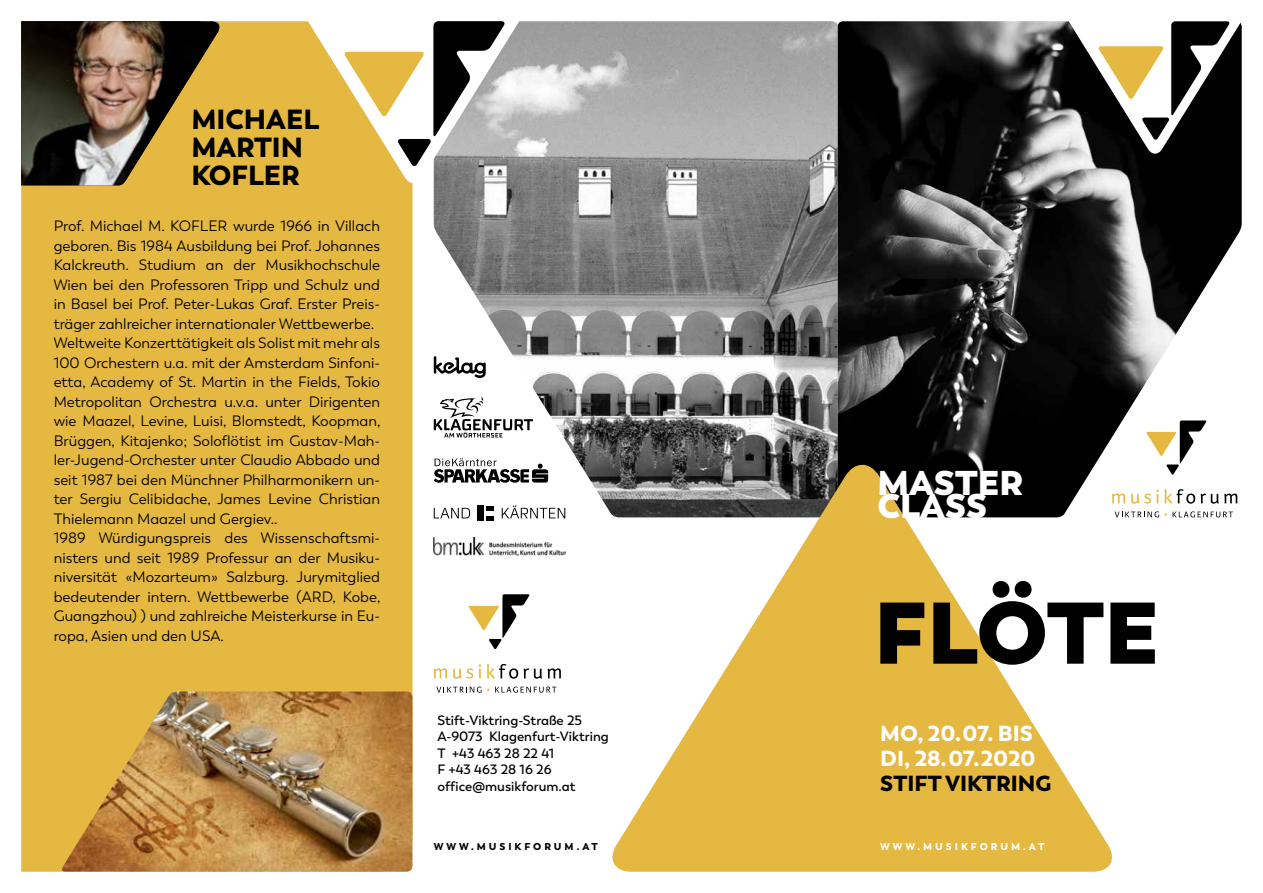
<style>
.page{position:relative;width:1263px;height:893px;background:#fff}
.page>*{position:absolute;margin:0;border:0;box-sizing:border-box;transform-origin:0 0}
.t1{font:800 87px "Trenda";letter-spacing:-.01em;color:#000}
.t2{font:800 34.35px "Trenda";color:#fff}
.t3{font:900 27.6px/28.2px "Trenda";color:#000}
.t4{font:900 21.75px/25px "Trenda";color:#fff}
.t5{font:900 21.75px "Trenda";color:#000}
.t6{font:15px/19.5px "Trenda";color:#000}
.t7{font:600 13.5px/16.5px "Trenda";color:#000}
.t8{font:900 9.9px "Trenda";letter-spacing:.3em;color:#000}
.t9{font:900 9.9px "Trenda";letter-spacing:.3em;color:#fff}
</style>
<div class="page">
<img style="left:434px;top:21px;width:808px;height:496px">
<div style="left:21px;top:21px;width:391px;height:851px;background:#e4b841"></div>
<svg style="left:1047px;top:21px;width:195px;height:134px"></svg>
<svg style="left:281px;top:21px;width:265px;height:164px;fill:#e4b841"></svg>
<svg style="left:344px;top:21px;width:161px;height:146px"></svg>
<svg style="left:607px;top:461px;width:510px;height:411px;fill:#e4b841"></svg>
<svg style="left:1112px;top:494px;width:13px;height:9px"></svg>
<svg style="left:1131px;top:489px;width:64px;height:15px"></svg>
<svg style="left:1201px;top:494px;width:36px;height:10px"></svg>
<svg style="left:1115px;top:511px;width:118px;height:6px"></svg>
<svg style="left:1146px;top:420px;width:61px;height:55px"></svg>
<img style="left:21px;top:21px;width:198px;height:164px">
<img style="left:60px;top:691px;width:352px;height:181px">
<svg style="left:434px;top:668px;width:13px;height:10px"></svg>
<svg style="left:453px;top:668px;width:20px;height:11px"></svg>
<svg style="left:479px;top:664px;width:2px;height:14px"></svg>
<svg style="left:487px;top:664px;width:31px;height:15px"></svg>
<svg style="left:524px;top:668px;width:18px;height:11px"></svg>
<svg style="left:548px;top:668px;width:13px;height:10px"></svg>
<svg style="left:436px;top:686px;width:45px;height:7px"></svg>
<svg style="left:495px;top:686px;width:61px;height:7px"></svg>
<svg style="left:468px;top:594px;width:62px;height:55px"></svg>
<svg style="left:434px;top:505px;width:131px;height:15px"></svg>
<div style="left:477px;top:505px;width:7px;height:16px;background:#000"></div>
<svg style="left:434px;top:397px;width:99px;height:41px"></svg>
<svg style="left:434px;top:356px;width:52px;height:22px"></svg>
<svg style="left:434px;top:458px;width:114px;height:25px"></svg>
<img style="left:434px;top:537px;width:131px;height:18px">
<h3 class="t3" style="left:191px;top:105px;width:129px">MICHAEL<br>MARTIN<br>KOFLER</h3>
<p class="t6" style="left:54px;top:217px;width:328px">Prof. Michael M. KOFLER wurde 1966 in Villach geboren. Bis 1984 Ausbildung bei Prof. Johannes Kalckreuth. Studium an der Musikhochschule Wien bei den Professoren Tripp und Schulz und in Basel bei Prof. Peter-Lukas Graf. Erster Preis&shy;träger zahlreicher internationaler Wettbewerbe.<br>Weltweite Konzerttätigkeit als Solist mit mehr als 100 Orchestern u.a. mit der Amsterdam Sinfoni&shy;etta, Academy of St. Martin in the Fields, Tokio Metropolitan Orchestra u.v.a. unter Dirigenten wie Maazel, Levine, Luisi, Blomstedt, Koopman, Brüggen, Kitajenko; Soloflötist im Gustav-Mah&shy;ler-Jugend-Orchester unter Claudio Abbado und seit 1987 bei den Münchner Philharmonikern un&shy;ter Sergiu Celibidache, James Levine Christian Thielemann Maazel und Gergiev..<br>1989 Würdigungspreis des Wissenschaftsmi&shy;nisters und seit 1989 Professur an der Musiku&shy;niversität «Mozarteum» Salzburg. Jurymitglied bedeutender intern. Wettbewerbe (ARD, Kobe, Guangzhou) ) und zahlreiche Meisterkurse in Eu&shy;ropa, Asien und den USA.</p>
<h2 class="t2" style="left:877px;top:460px;width:148px">MASTER</h2>
<h2 class="t2" style="left:877px;top:483px;width:111px">CLASS</h2>
<p class="t7" style="left:438px;top:712px;width:173px">Stift-Viktring-Straße 25<br>A-9073 Klagenfurt-Viktring<br>T +43 463 28 22 41<br>F +43 463 28 16 26 office@musikforum.at</p>
<h1 class="t1" style="left:874px;top:576px;width:287px">FLÖTE</h1>
<h3 class="t4" style="left:880px;top:721px;width:157px">MO, 20.07. BIS<br>DI, 28.07.2020</h3>
<h3 class="t5" style="left:880px;top:769px;width:173px">STIFT VIKTRING</h3>
<p class="t8" style="left:434px;top:841px;width:166px">WWW.MUSIKFORUM.AT</p>
<p class="t9" style="left:880px;top:841px;width:166px">WWW.MUSIKFORUM.AT</p>
</div>
